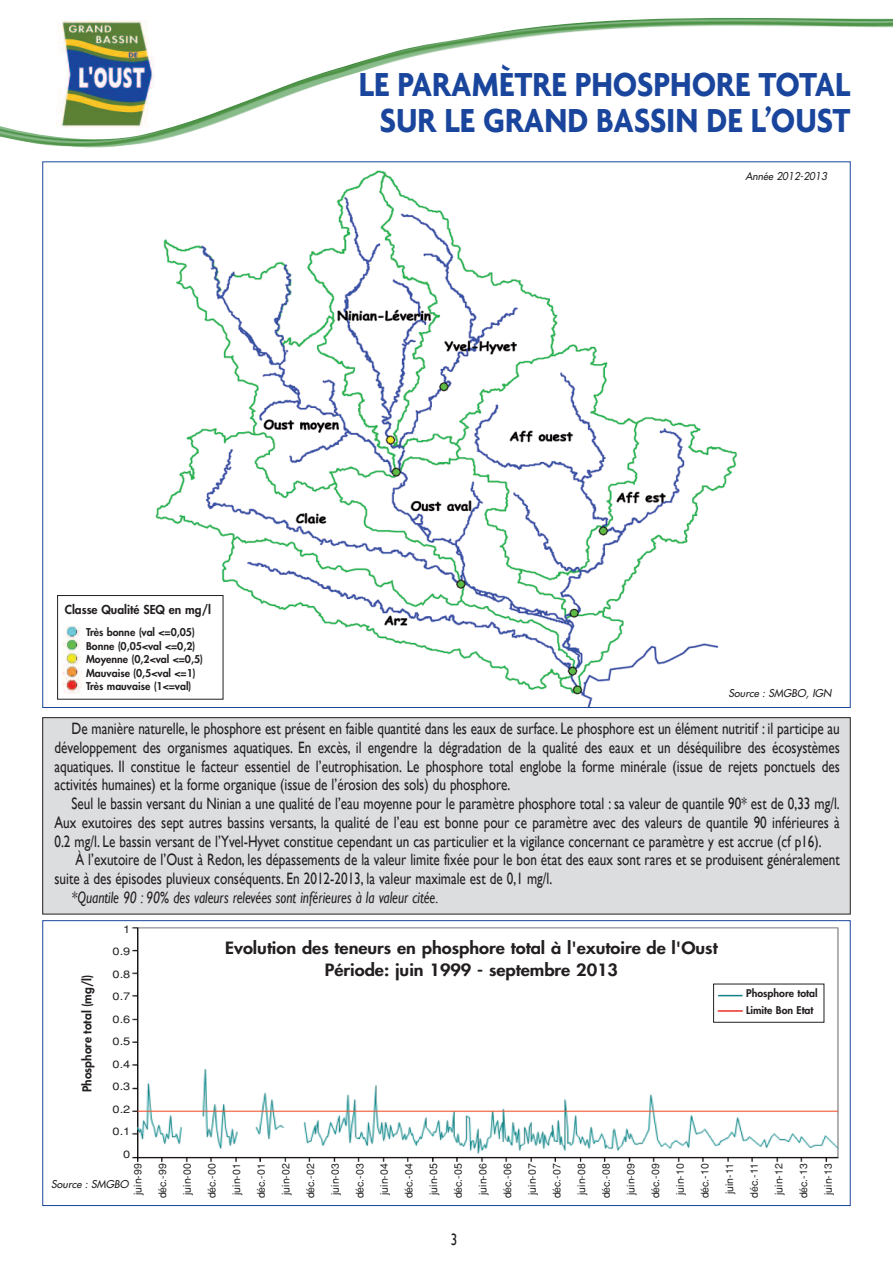
<style>
.page{position:relative;width:893px;height:1263px;background:#fff}
.page>*{position:absolute;margin:0;border:0;box-sizing:border-box;transform-origin:0 0}
.t1{font:700 36px/36px "Agenda";color:#1a459c;text-align:center;scale:.9 1}
.t2{font:16.5px/18.8px "Gill Sans";color:#231f20;text-align:justify;scale:.8 1}
.t3{font:800 16.5px/22.5px "Futura";color:#231f20;text-align:center;scale:1.1 1}
.t4{font:italic 16.5px "Gill Sans";color:#231f20;scale:.8 1}
.t5{font:800 12px "Futura";color:#231f20}
.t6{font:10.65px/22.5px "Helvetica";color:#231f20;text-align:right;scale:1.21 1}
.t7{font:800 10.5px/13.5px "Futura";color:#231f20}
.t8{font:italic 10.5px "Futura";color:#231f20}
.t9{font:10.35px "Helvetica";color:#231f20}
.t10{font:800 10.35px/16.4px "Futura";color:#231f20}
</style>
<div class="page">
<img style="left:133px;top:170px;width:604px;height:536px">
<img style="left:0;top:18px;width:893px;height:130px">
<div style="left:43px;top:718px;width:807px;height:196px;background:#dcdddf"></div>
<div style="left:43px;top:717px;width:807px;height:197px;border:1px solid #231f20"></div>
<img style="left:132px;top:927px;width:707px;height:235px">
<div style="left:58px;top:602px;width:160px;height:18px;background:#fff"></div>
<div style="left:85px;top:626px;width:133px;height:73px;background:#fff"></div>
<div style="left:57px;top:595px;width:166px;height:104px;border:1px solid #231f20"></div>
<img style="left:62px;top:625px;width:19px;height:69px">
<svg style="left:718px;top:995px;width:25px;height:1px"></svg>
<hr style="left:718px;top:1010px;width:25px;height:2px;background:#ee2d28">
<h1 class="t1" style="left:359px;top:66px;width:548px">LE PARAMÈTRE PHOSPHORE TOTAL<br>SUR LE GRAND BASSIN DE L’OUST</h1>
<p class="t5" style="left:65px;top:604px;width:148px">Classe Qualité SEQ en mg/l</p>
<p class="t7" style="left:86px;top:627px;width:118px">Très bonne (val &lt;=0,05)<br>Bonne (0,05&lt;val &lt;=0,2)<br>Moyenne (0,2&lt;val &lt;=0,5)<br>Mauvaise (0,5&lt;val &lt;=1)<br>Très mauvaise (1&lt;=val)</p>
<p class="t8" style="left:745px;top:171px;width:83px">Année 2012-2013</p>
<p class="t8" style="left:729px;top:688px;width:104px">Source : SMGBO, IGN</p>
<p class="t2" style="left:54px;top:719px;width:983px;text-indent:17px">De manière naturelle, le phosphore est présent en faible quantité dans les eaux de surface. Le phosphore est un élément nutritif : il participe au développement des organismes aquatiques. En excès, il engendre la dégradation de la qualité des eaux et un déséquilibre des écosystèmes aquatiques. Il constitue le facteur essentiel de l’eutrophisation. Le phosphore total englobe la forme minérale (issue de rejets ponctuels des activités humaines) et la forme organique (issue de l’érosion des sols) du phosphore.</p>
<p class="t2" style="left:54px;top:794px;width:983px;text-indent:17px">Seul le bassin versant du Ninian a une qualité de l’eau moyenne pour le paramètre phosphore total : sa valeur de quantile 90* est de 0,33 mg/l.<br>Aux exutoires des sept autres bassins versants, la qualité de l’eau est bonne pour ce paramètre avec des valeurs de quantile 90 inférieures à 0.2 mg/l. Le bassin versant de l’Yvel-Hyvet constitue cependant un cas particulier et la vigilance concernant ce paramètre y est accrue (cf p16).</p>
<p class="t2" style="left:54px;top:850px;width:983px;text-indent:21px">À l’exutoire de l’Oust à Redon, les dépassements de la valeur limite fixée pour le bon état des eaux sont rares et se produisent généralement suite à des épisodes pluvieux conséquents. En 2012-2013, la valeur maximale est de 0,1 mg/l.</p>
<p class="t4" style="left:71px;top:888px;width:460px">*Quantile 90 : 90% des valeurs relevées sont inférieures à la valeur citée.</p>
<p class="t5" style="left:81px;top:1092px;width:119px;rotate:-90deg">Phosphore total (mg/l)</p>
<p class="t6" style="left:113px;top:918px;width:16px">1<br>0.9<br>0.8<br>0.7<br>0.6<br>0.5<br>0.4<br>0.3<br>0.2<br>0.1<br>0</p>
<p class="t3" style="left:225px;top:937px;width:449px">Evolution des teneurs en phosphore total à l'exutoire de l'Oust<br>Période: juin 1999 - septembre 2013</p>
<p class="t10" style="left:746px;top:986px;width:73px">Phosphore total<br>Limite Bon Etat</p>
<p class="t9" style="left:132px;top:1195px;width:33px;rotate:-90deg">juin-99</p>
<p class="t9" style="left:156px;top:1198px;width:37px;rotate:-90deg">déc.-99</p>
<p class="t9" style="left:181px;top:1195px;width:33px;rotate:-90deg">juin-00</p>
<p class="t9" style="left:206px;top:1198px;width:37px;rotate:-90deg">déc.-00</p>
<p class="t9" style="left:230px;top:1195px;width:33px;rotate:-90deg">juin-01</p>
<p class="t9" style="left:255px;top:1198px;width:37px;rotate:-90deg">déc.-01</p>
<p class="t9" style="left:280px;top:1195px;width:33px;rotate:-90deg">juin-02</p>
<p class="t9" style="left:304px;top:1198px;width:37px;rotate:-90deg">déc.-02</p>
<p class="t9" style="left:329px;top:1195px;width:33px;rotate:-90deg">juin-03</p>
<p class="t9" style="left:354px;top:1198px;width:37px;rotate:-90deg">déc.-03</p>
<p class="t9" style="left:378px;top:1195px;width:33px;rotate:-90deg">juin-04</p>
<p class="t9" style="left:403px;top:1198px;width:37px;rotate:-90deg">déc.-04</p>
<p class="t9" style="left:428px;top:1195px;width:33px;rotate:-90deg">juin-05</p>
<p class="t9" style="left:452px;top:1198px;width:37px;rotate:-90deg">déc.-05</p>
<p class="t9" style="left:477px;top:1195px;width:33px;rotate:-90deg">juin-06</p>
<p class="t9" style="left:502px;top:1198px;width:37px;rotate:-90deg">déc.-06</p>
<p class="t9" style="left:526px;top:1195px;width:33px;rotate:-90deg">juin-07</p>
<p class="t9" style="left:551px;top:1198px;width:37px;rotate:-90deg">déc.-07</p>
<p class="t9" style="left:576px;top:1195px;width:33px;rotate:-90deg">juin-08</p>
<p class="t9" style="left:600px;top:1198px;width:37px;rotate:-90deg">déc.-08</p>
<p class="t9" style="left:625px;top:1195px;width:33px;rotate:-90deg">juin-09</p>
<p class="t9" style="left:650px;top:1198px;width:37px;rotate:-90deg">déc.-09</p>
<p class="t9" style="left:674px;top:1195px;width:33px;rotate:-90deg">juin-10</p>
<p class="t9" style="left:699px;top:1198px;width:37px;rotate:-90deg">déc.-10</p>
<p class="t9" style="left:723px;top:1194px;width:32px;rotate:-90deg">juin-11</p>
<p class="t9" style="left:748px;top:1198px;width:36px;rotate:-90deg">déc.-11</p>
<p class="t9" style="left:773px;top:1195px;width:33px;rotate:-90deg">juin-12</p>
<p class="t9" style="left:797px;top:1198px;width:37px;rotate:-90deg">déc.-13</p>
<p class="t9" style="left:822px;top:1195px;width:33px;rotate:-90deg">juin-13</p>
<p class="t8" style="left:51px;top:1178px;width:79px">Source : SMGBO</p>
<p class="t2" style="left:451px;top:1229px;width:10px">3</p>
</div>
